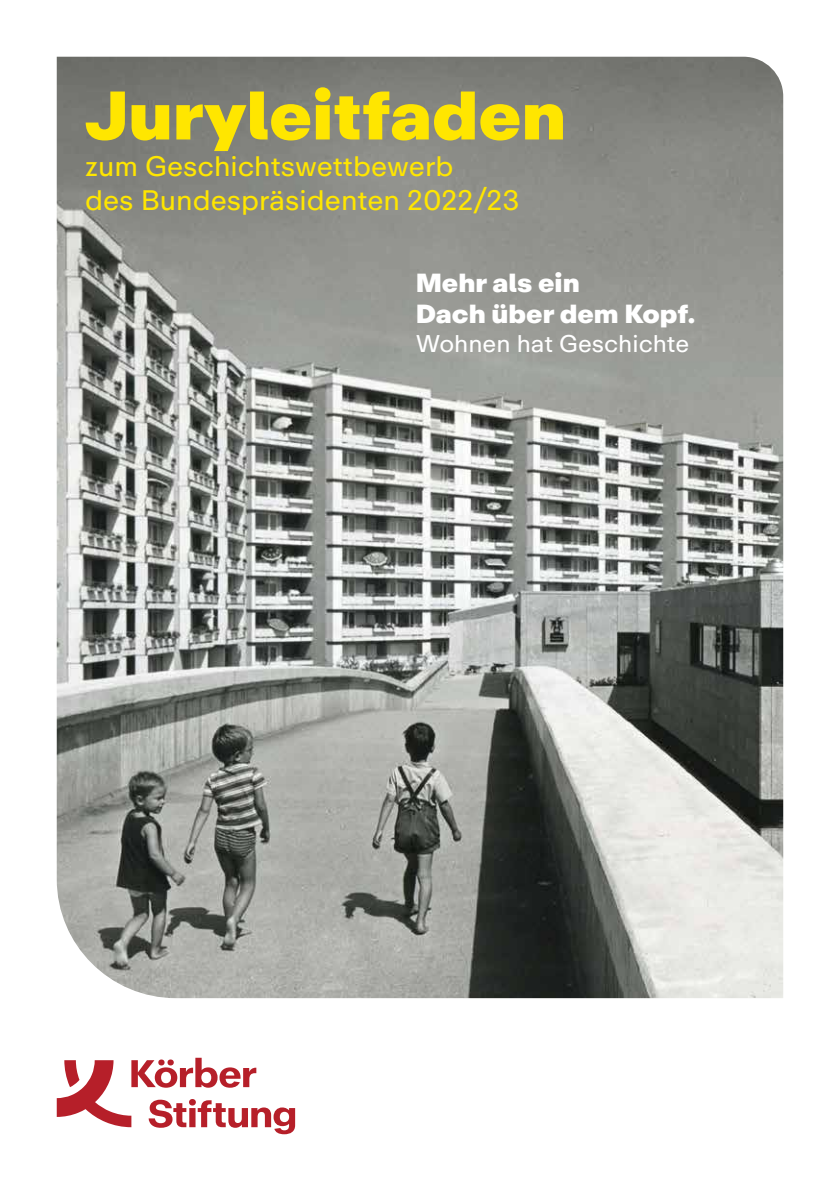
<style>
.page{position:relative;width:840px;height:1191px;background:#fff}
.page>*{position:absolute;margin:0;border:0;box-sizing:border-box;transform-origin:0 0}
.t1{font:900 68px "Koerber Repro";color:#ffe600}
.t2{font:28px/33.6px "Koerber Repro";color:#ffe600}
.t3{font:900 26px/31.2px "Koerber Repro";color:#fff}
.t4{font:24px "Koerber Repro";color:#fff}
</style>
<div class="page">
<img style="left:57px;top:57px;width:725px;height:941px">
<svg style="left:57px;top:1057px;width:238px;height:77px"></svg>
<h1 class="t1" style="left:85px;top:69px;width:482px">Juryleitfaden</h1>
<p class="t2" style="left:85px;top:149px;width:435px">zum Geschichtswettbewerb<br>des Bundespräsidenten 2022/23</p>
<p class="t3" style="left:415px;top:267px;width:281px">Mehr als ein<br>Dach über dem Kopf.</p>
<p class="t4" style="left:415px;top:328px;width:275px">Wohnen hat Geschichte</p>
</div>
